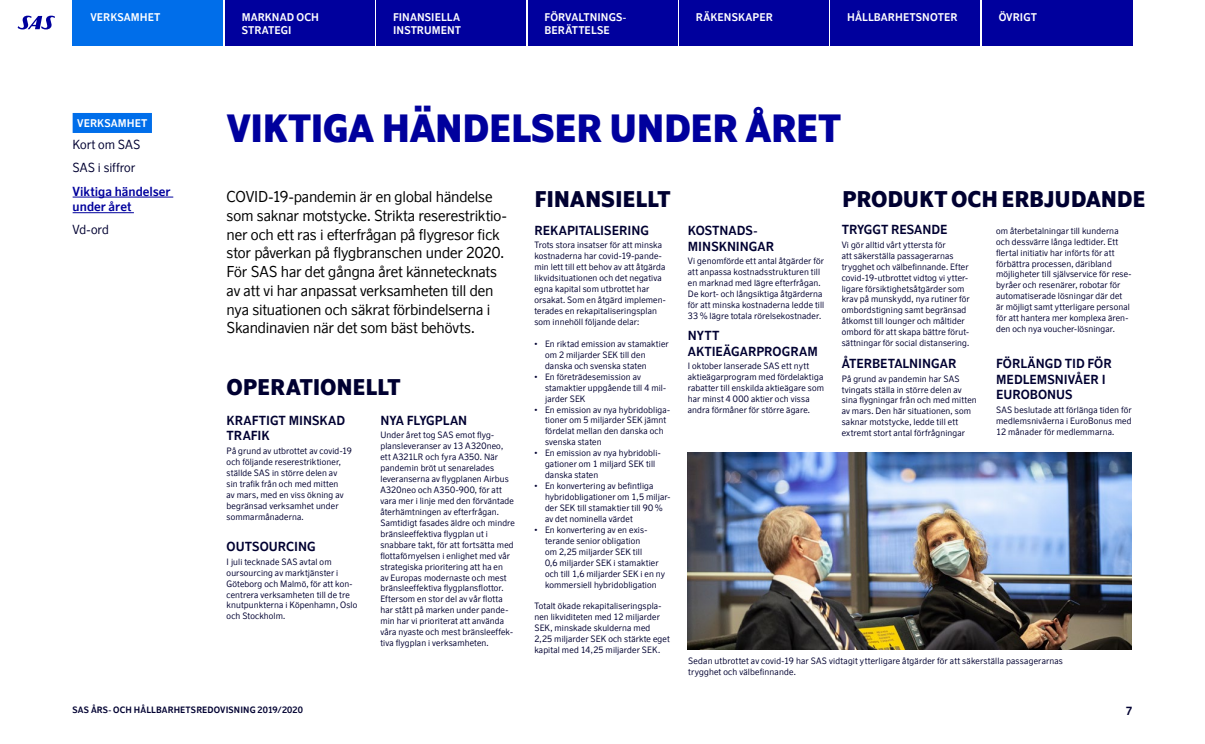
<style>
.page{position:relative;width:1205px;height:744px;background:#fff}
.page>*{position:absolute;margin:0;border:0;box-sizing:border-box;transform-origin:0 0}
.SAS19_H2_Huvudrubrik{font:900 37.5px "Scandinavian N";letter-spacing:-.025em;color:#00009d}
.SAS19_H3_LitenRubrik{font:900 21.62px "Scandinavian N";letter-spacing:-.01em;color:#000031}
.SAS19_Ingress{font:15px/18.8px "Scandinavian N";letter-spacing:-.01em;color:#000}
.SAS19_H4_Litenrubrik{font:700 12.5px/15.6px "Scandinavian N";color:#000031}
.SAS19_Meny{font:12.5px "Scandinavian N";color:#000031}
.SAS20_MenyMarkerad_R{font:700 12.5px/15.6px "Scandinavian N";letter-spacing:.005em;color:#00009d}
.t1{font:700 11.25px "Scandinavian N";color:#000031}
.SAS19_Litenrubrik_Ro{font:700 10.62px/13.1px "Scandinavian N";letter-spacing:.005em;color:#fff}
.SAS19_Faktatext{font:8.75px/11px "Scandinavian N";letter-spacing:.015em;color:#000031}
.SAS19_Bildtext_Svart{font:8.75px/11px "Scandinavian N";letter-spacing:.02em;color:#000031}
.t2{font:700 8.75px "Scandinavian N";letter-spacing:.015em;color:#000031}
</style>
<div class="page">
<svg style="left:18px;top:16px;width:37px;height:13px"></svg>
<img style="left:688px;top:453px;width:444px;height:197px">
<div style="left:73px;top:0;width:150px;height:45px;background:#006eea"></div>
<div style="left:376px;top:0;width:150px;height:45px;background:#00009d"></div>
<div style="left:225px;top:0;width:150px;height:45px;background:#00009d"></div>
<div style="left:830px;top:0;width:150px;height:45px;background:#00009d"></div>
<div style="left:679px;top:0;width:150px;height:45px;background:#00009d"></div>
<div style="left:528px;top:0;width:149px;height:45px;background:#00009d"></div>
<div style="left:982px;top:0;width:150px;height:45px;background:#00009d"></div>
<hr style="left:73px;top:197px;width:100px;height:1px;background:#00009d">
<hr style="left:73px;top:212px;width:61px;height:1px;background:#00009d">
<div style="left:73px;top:113px;width:79px;height:20px;background:#006eea"></div>
<p class="SAS19_Litenrubrik_Ro" style="left:90px;top:11px;width:72px">VERKSAMHET</p>
<p class="SAS19_Litenrubrik_Ro" style="left:242px;top:11px;width:79px">MARKNAD OCH<br>STRATEGI</p>
<p class="SAS19_Litenrubrik_Ro" style="left:393px;top:11px;width:69px">FINANSIELLA<br>INSTRUMENT</p>
<p class="SAS19_Litenrubrik_Ro" style="left:545px;top:11px;width:83px">FÖRVALTNINGS-</p>
<p class="SAS19_Litenrubrik_Ro" style="left:847px;top:11px;width:112px">HÅLLBARHETSNOTER</p>
<p class="SAS19_Litenrubrik_Ro" style="left:696px;top:11px;width:79px">RÄKENSKAPER</p>
<p class="SAS19_Litenrubrik_Ro" style="left:999px;top:11px;width:40px">ÖVRIGT</p>
<p class="SAS19_Litenrubrik_Ro" style="left:545px;top:24px;width:67px">BERÄTTELSE</p>
<p class="SAS19_Litenrubrik_Ro" style="left:77px;top:116px;width:72px">VERKSAMHET</p>
<p class="SAS19_Meny" style="left:73px;top:137px;width:69px">Kort om SAS</p>
<p class="SAS19_Meny" style="left:73px;top:160px;width:64px">SAS i siffror</p>
<p class="SAS20_MenyMarkerad_R" style="left:73px;top:183px;width:99px">Viktiga händelser under året</p>
<p class="SAS19_Meny" style="left:73px;top:222px;width:38px">Vd-ord</p>
<p class="SAS19_H2_Huvudrubrik" style="left:227px;top:105px;width:616px">VIKTIGA HÄNDELSER UNDER ÅRET</p>
<p class="SAS19_Ingress" style="left:227px;top:187px;width:282px">COVID-19-pandemin är en global händelse som saknar motstycke. Strikta reserestriktio&shy;ner och ett ras i efterfrågan på flygresor fick stor påverkan på flygbranschen under 2020.<br>För SAS har det gångna året kännetecknats av att vi har anpassat verksamheten till den nya situationen och säkrat förbindelserna i Skandinavien när det som bäst behövts.</p>
<p class="SAS19_H3_LitenRubrik" style="left:227px;top:373px;width:176px">OPERATIONELLT</p>
<p class="SAS19_H4_Litenrubrik" style="left:227px;top:412px;width:120px">KRAFTIGT MINSKAD<br>TRAFIK</p>
<p class="SAS19_Faktatext" style="left:227px;top:445px;width:127px">På grund av utbrottet av covid-19 och följande reserestriktioner, ställde SAS in större delen av<br>sin trafik från och med mitten<br>av mars, med en viss ökning av begränsad verksamhet under sommarmånaderna.</p>
<p class="SAS19_H4_Litenrubrik" style="left:227px;top:539px;width:90px">OUTSOURCING</p>
<p class="SAS19_Faktatext" style="left:227px;top:556px;width:132px">I juli tecknade SAS avtal om oursourcing av marktjänster i<br>Göteborg och Malmö, för att kon&shy;centrera verksamheten till de tre knutpunkterna i Köpenhamn, Oslo och Stockholm.</p>
<p class="SAS19_H4_Litenrubrik" style="left:380px;top:412px;width:88px">NYA FLYGPLAN</p>
<p class="SAS19_Faktatext" style="left:380px;top:429px;width:136px">Under året tog SAS emot flyg&shy;plansleveranser av 13 A320neo, ett A321LR och fyra A350. När pandemin bröt ut senarelades leveranserna av flygplanen Airbus A320neo och A350-900, för att vara mer i linje med den förväntade återhämtningen av efterfrågan.<br>Samtidigt fasades äldre och mindre bränsleeffektiva flygplan ut i snabbare takt, för att fortsätta med flottaförnyelsen i enlighet med vår strategiska prioritering att ha en<br>av Europas modernaste och mest bränsleeffektiva flygplansflottor.<br>Eftersom en stor del av vår flotta har stått på marken under pande&shy;min har vi prioriterat att använda våra nyaste och mest bränsleeffek&shy;tiva flygplan i verksamheten.</p>
<p class="SAS19_H3_LitenRubrik" style="left:534px;top:186px;width:138px">FINANSIELLT</p>
<p class="SAS19_H3_LitenRubrik" style="left:842px;top:186px;width:305px">PRODUKT OCH ERBJUDANDE</p>
<p class="SAS19_H4_Litenrubrik" style="left:842px;top:222px;width:107px">TRYGGT RESANDE</p>
<p class="SAS19_Faktatext" style="left:842px;top:239px;width:130px">Vi gör alltid vårt yttersta för<br>att säkerställa passagerarnas trygghet och välbefinnande. Efter covid-19-utbrottet vidtog vi ytter&shy;ligare försiktighetsåtgärder som krav på munskydd, nya rutiner för ombordstigning samt begränsad åtkomst till lounger och måltider ombord för att skapa bättre förut&shy;sättningar för social distansering.</p>
<p class="SAS19_H4_Litenrubrik" style="left:534px;top:222px;width:116px">REKAPITALISERING</p>
<p class="SAS19_Faktatext" style="left:534px;top:240px;width:133px">Trots stora insatser för att minska kostnaderna har covid-19-pande&shy;min lett till ett behov av att åtgärda likvidsituationen och det negativa egna kapital som utbrottet har orsakat. Som en åtgärd implemen&shy;terades en rekapitaliseringsplan som innehöll följande delar:</p>
<p class="SAS19_Faktatext" style="left:545px;top:338px;width:125px;text-indent:-11px">• En riktad emission av stamaktier om 2 miljarder SEK till den danska och svenska staten</p>
<p class="SAS19_Faktatext" style="left:545px;top:371px;width:123px;text-indent:-11px">• En företrädesemission av stamaktier uppgående till 4 mil&shy;jarder SEK</p>
<p class="SAS19_Faktatext" style="left:545px;top:404px;width:127px;text-indent:-11px">• En emission av nya hybridobliga&shy;tioner om 5 miljarder SEK jämnt fördelat mellan den danska och svenska staten</p>
<p class="SAS19_Faktatext" style="left:545px;top:447px;width:117px;text-indent:-11px">• En emission av nya hybridobli&shy;gationer om 1 miljard SEK till danska staten</p>
<p class="SAS19_Faktatext" style="left:545px;top:480px;width:127px;text-indent:-11px">• En konvertering av befintliga hybridobligationer om 1,5 miljar&shy;der SEK till stamaktier till 90 % av det nominella värdet</p>
<p class="SAS19_Faktatext" style="left:545px;top:524px;width:122px;text-indent:-11px">• En konvertering av en exis&shy;terande senior obligation<br>om 2,25 miljarder SEK till<br>0,6 miljarder SEK i stamaktier och till 1,6 miljarder SEK i en ny kommersiell hybridobligation</p>
<p class="SAS19_Faktatext" style="left:534px;top:600px;width:137px">Totalt ökade rekapitaliseringspla&shy;nen likviditeten med 12 miljarder SEK, minskade skulderna med 2,25 miljarder SEK och stärkte eget kapital med 14,25 miljarder SEK.</p>
<p class="SAS19_H4_Litenrubrik" style="left:688px;top:222px;width:88px">KOSTNADS-<br>MINSKNINGAR</p>
<p class="SAS19_Faktatext" style="left:688px;top:255px;width:138px">Vi genomförde ett antal åtgärder för att anpassa kostnadsstrukturen till en marknad med lägre efterfrågan.<br>De kort- och långsiktiga åtgärderna för att minska kostnaderna ledde till 33 % lägre totala rörelsekostnader.</p>
<p class="SAS19_Faktatext" style="left:996px;top:225px;width:137px">om återbetalningar till kunderna och dessvärre långa ledtider. Ett flertal initiativ har införts för att förbättra processen, däribland möjligheter till självservice för rese&shy;byråer och resenärer, robotar för automatiserade lösningar där det är möjligt samt ytterligare personal för att hantera mer komplexa ären&shy;den och nya voucher-lösningar.</p>
<p class="SAS19_H4_Litenrubrik" style="left:688px;top:327px;width:132px">NYTT<br>AKTIEÄGARPROGRAM</p>
<p class="SAS19_Faktatext" style="left:688px;top:360px;width:138px">I oktober lanserade SAS ett nytt aktieägarprogram med fördelaktiga rabatter till enskilda aktieägare som har minst 4 000 aktier och vissa andra förmåner för större ägare.</p>
<p class="SAS19_H4_Litenrubrik" style="left:842px;top:356px;width:116px">ÅTERBETALNINGAR</p>
<p class="SAS19_Faktatext" style="left:842px;top:373px;width:137px">På grund av pandemin har SAS tvingats ställa in större delen av sina flygningar från och med mitten av mars. Den här situationen, som saknar motstycke, ledde till ett extremt stort antal förfrågningar</p>
<p class="SAS19_H4_Litenrubrik" style="left:996px;top:356px;width:117px">FÖRLÄNGD TID FÖR<br>MEDLEMSNIVÅER I<br>EUROBONUS</p>
<p class="SAS19_Faktatext" style="left:996px;top:404px;width:137px;text-align:justify">SAS beslutade att förlänga tiden för medlemsnivåerna i EuroBonus med 12 månader för medlemmarna.</p>
<p class="SAS19_Bildtext_Svart" style="left:688px;top:655px;width:376px">Sedan utbrottet av covid-19 har SAS vidtagit ytterligare åtgärder för att säkerställa passagerarnas trygghet och välbefinnande.</p>
<p class="t2" style="left:73px;top:704px;width:232px">SAS ÅRS- OCH HÅLLBARHETSREDOVISNING 2019/2020</p>
<p class="t1" style="left:1126px;top:704px;width:8px">7</p>
</div>
